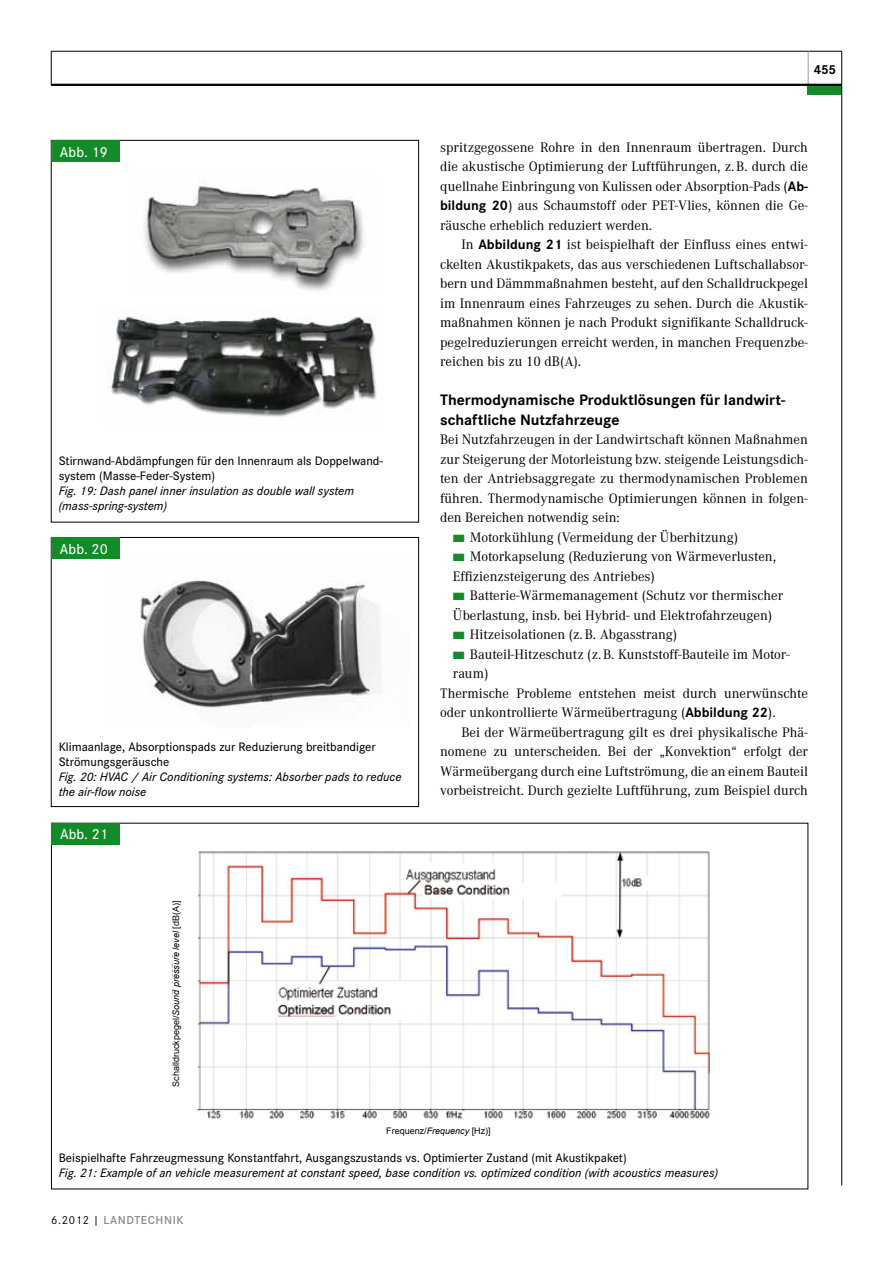
<style>
.page{position:relative;width:893px;height:1263px;background:#fff}
.page>*{position:absolute;margin:0;border:0;box-sizing:border-box;transform-origin:0 0}
.t1{font:700 15.75px/19.5px "Corporate S";color:#000}
.t2{font:500 15px "Corporate S";color:#fff}
.t3{font:14.25px/19.5px "Corporate A";color:#000;text-align:justify}
.t4{font:700 13.5px "Corporate S";color:#000}
.t5{font:italic 500 12.75px/15px "Corporate S";color:#000}
.t6{font:500 12.75px/15px "Corporate S";color:#000}
.t7{font:600 12px "Corporate S";letter-spacing:.05em;color:#87888a}
.t8{font:9px "Arial";color:#000}
.s1{font-style:italic}
.s2{font-family:"Corporate S";font-weight:700}
.s3{color:#148b29}
.s4{font-weight:400;color:#000}
</style>
<div class="page">
<hr style="left:51px;top:51px;width:1px;height:34px;background:#000">
<hr style="left:51px;top:51px;width:791px;height:1px;background:#000">
<hr style="left:808px;top:51px;width:1px;height:34px;background:#9c9e9f">
<div style="left:808px;top:85px;width:34px;height:10px;background:#148b29"></div>
<hr style="left:841px;top:51px;width:1px;height:1134px;background:#000">
<hr style="left:51px;top:84px;width:791px;height:2px;background:#000">
<div style="left:51px;top:537px;width:368px;height:270px;border:1px solid #000"></div>
<img style="left:119px;top:555px;width:263px;height:154px">
<div style="left:51px;top:538px;width:68px;height:21px;background:#148b29"></div>
<img style="left:108px;top:316px;width:269px;height:101px">
<div style="left:51px;top:140px;width:68px;height:22px;background:#148b29"></div>
<img style="left:144px;top:180px;width:219px;height:111px">
<div style="left:52px;top:823px;width:68px;height:21px;background:#148b29"></div>
<img style="left:172px;top:851px;width:538px;height:268px">
<svg style="left:173px;top:867px;width:13px;height:226px"></svg>
<p class="t2" style="left:60px;top:143px;width:49px">Abb. 19</p>
<p class="t6" style="left:59px;top:453px;width:326px">Stirnwand-Abdämpfungen für den Innenraum als Doppelwand&shy;system (Masse-Feder-System)</p>
<p class="t5" style="left:59px;top:483px;width:297px">Fig. 19: Dash panel inner insulation as double wall system (mass-spring-system)</p>
<p class="t2" style="left:60px;top:540px;width:49px">Abb. 20</p>
<p class="t6" style="left:59px;top:739px;width:319px">Klimaanlage, Absorptionspads zur Reduzierung breitbandiger<br>Strömungsgeräusche</p>
<p class="t5" style="left:59px;top:769px;width:345px">Fig. 20: HVAC / Air Conditioning systems: Absorber pads to reduce the air-flow noise</p>
<p class="t2" style="left:60px;top:826px;width:49px">Abb. 21</p>
<p class="t8" style="left:170px;top:1087px;width:188px;rotate:-90deg">Schalldruckpegel/<span class="s1">Sound pressure level</span> [dB(A)]</p>
<p class="t4" style="left:814px;top:61px;width:24px">455</p>
<p class="t3" style="left:440px;top:138px;width:369px">spritzgegossene Rohre in den Innenraum übertragen. Durch die akustische Optimierung der Luftführungen, z.B. durch die quellnahe Einbringung von Kulissen oder Absorption-Pads (<span class="s2">Ab&shy;bildung 20</span>) aus Schaumstoff oder PET-Vlies, können die Ge&shy;räusche erheblich reduziert werden.</p>
<p class="t3" style="left:440px;top:235px;width:369px;text-indent:21px">In <span class="s2">Abbildung 21</span> ist beispielhaft der Einfluss eines entwi&shy;ckelten Akustikpakets, das aus verschiedenen Luftschallabsor&shy;bern und Dämmmaßnahmen besteht, auf den Schalldruckpegel im Innenraum eines Fahrzeuges zu sehen. Durch die Akustik&shy;maßnahmen können je nach Produkt signifikante Schalldruck&shy;pegelreduzierungen erreicht werden, in manchen Frequenzbe&shy;reichen bis zu 10 dB(A).</p>
<p class="t1" style="left:440px;top:391px;width:347px">Thermodynamische Produktlösungen für landwirt&shy;schaftliche Nutzfahrzeuge</p>
<p class="t3" style="left:440px;top:430px;width:369px">Bei Nutzfahrzeugen in der Landwirtschaft können Maßnahmen zur Steigerung der Motorleistung bzw. steigende Leistungsdich&shy;ten der Antriebsaggregate zu thermodynamischen Problemen führen. Thermodynamische Optimierungen können in folgen&shy;den Bereichen notwendig sein:</p>
<p class="t3" style="left:453px;top:528px;width:287px"><span class="s3">■</span> Motorkühlung (Vermeidung der Überhitzung)</p>
<p class="t3" style="left:453px;top:547px;width:325px"><span class="s3">■</span> Motorkapselung (Reduzierung von Wärmeverlusten,<br>Effizienzsteigerung des Antriebes)</p>
<p class="t3" style="left:453px;top:586px;width:332px"><span class="s3">■</span> Batterie-Wärmemanagement (Schutz vor thermischer<br>Überlastung, insb. bei Hybrid- und Elektrofahrzeugen)</p>
<p class="t3" style="left:453px;top:625px;width:226px"><span class="s3">■</span> Hitzeisolationen (z.B. Abgasstrang)</p>
<p class="t3" style="left:453px;top:645px;width:338px"><span class="s3">■</span> Bauteil-Hitzeschutz (z.B. Kunststoff-Bauteile im Motor-</p>
<p class="t3" style="left:453px;top:664px;width:37px">raum)</p>
<p class="t3" style="left:440px;top:684px;width:369px">Thermische Probleme entstehen meist durch unerwünschte</p>
<p class="t3" style="left:440px;top:703px;width:337px">oder unkontrollierte Wärmeübertragung (<span class="s2">Abbildung 22</span>).</p>
<p class="t3" style="left:461px;top:723px;width:348px">Bei der Wärmeübertragung gilt es drei physikalische Phä-</p>
<p class="t3" style="left:440px;top:742px;width:369px">nomene zu unterscheiden. Bei der „Konvektion“ erfolgt der</p>
<p class="t3" style="left:440px;top:762px;width:369px">Wärmeübergang durch eine Luftströmung, die an einem Bauteil</p>
<p class="t3" style="left:440px;top:781px;width:369px">vorbeistreicht. Durch gezielte Luftführung, zum Beispiel durch</p>
<p class="t8" style="left:386px;top:1125px;width:106px">Frequenz/<span class="s1">Frequency</span> [Hz)]</p>
<p class="t6" style="left:59px;top:1150px;width:569px">Beispielhafte Fahrzeugmessung Konstantfahrt, Ausgangszustands vs. Optimierter Zustand (mit Akustikpaket)</p>
<p class="t5" style="left:59px;top:1165px;width:661px">Fig. 21: Example of an vehicle measurement at constant speed, base condition vs. optimized condition (with acoustics measures)</p>
<p class="t7" style="left:51px;top:1213px;width:134px"><span class="s4">6.2012 |</span> LANDTECHNIK</p>
</div>
